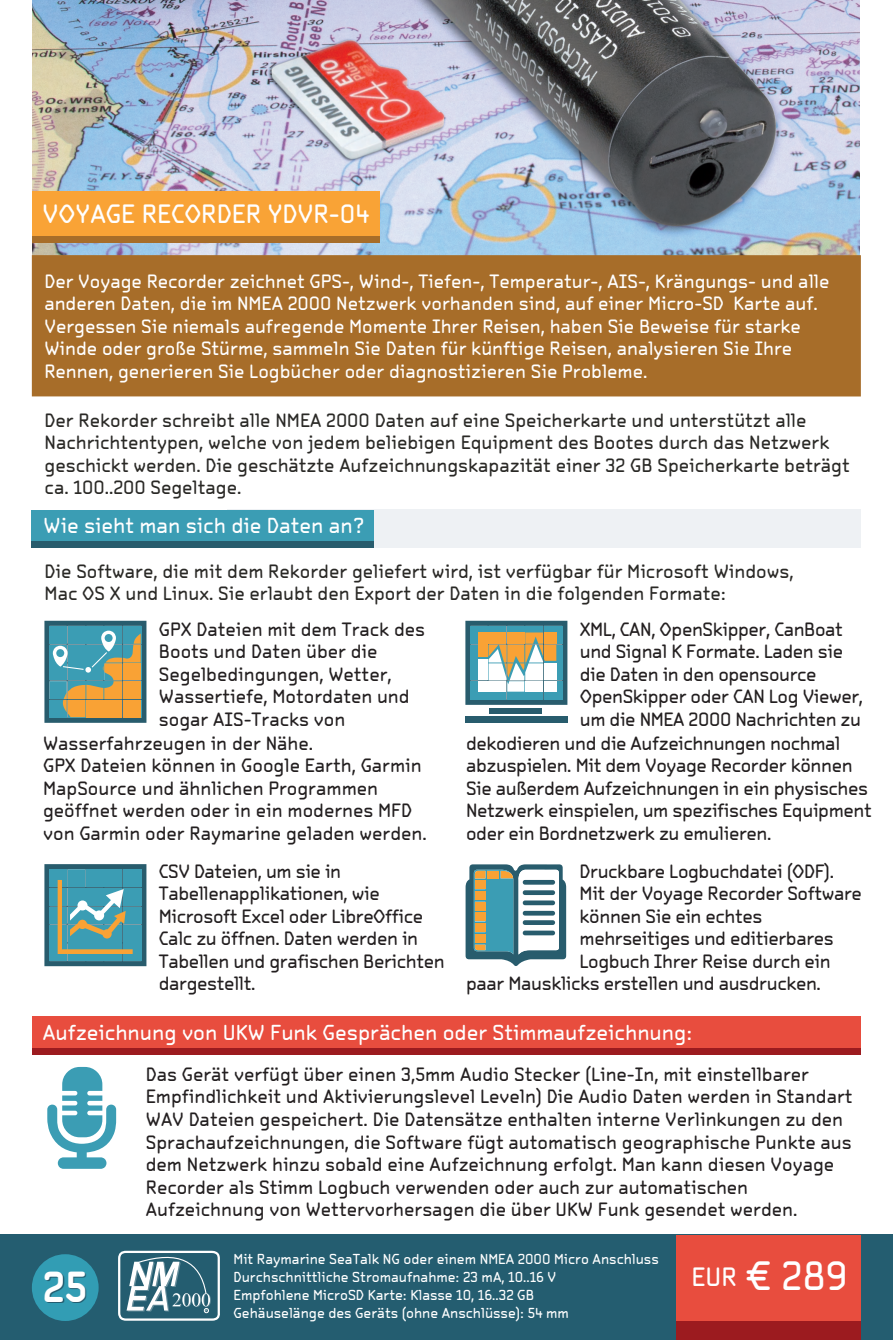
<style>
.page{position:relative;width:893px;height:1340px;background:#fff}
.page>*{position:absolute;margin:0;border:0;box-sizing:border-box;transform-origin:0 0}
.t1{font:700 40.5px "OCRA Tribute Com";color:#fff}
.t2{font:38.25px "OCRA Tribute Com";color:#fff}
.t3{font:24.75px "OCRA Tribute Com";color:#fff}
.t4{font:20.25px "OCRA Tribute Com";color:#fff}
.t5{font:18px/22.5px "OCRA Tribute Com";color:#231f20}
.t6{font:18px/22.5px "OCRA Tribute Com";letter-spacing:-.02em;color:#231f20}
.t7{font:18px/22.5px "OCRA Tribute Com";color:#2a2926}
.t8{font:18px/22.5px "OCRA Tribute Com";color:#fff}
.t9{font:13.5px/18px "OCRA Tribute Com";color:#fff}
.s1{font-size:24.75px}
</style>
<div class="page">
<img style="left:32px;top:0;width:828px;height:255px">
<div style="left:227px;top:509px;width:633px;height:39px;background:#eef1f4"></div>
<div style="left:32px;top:191px;width:347px;height:45px;background:#f9a336"></div>
<div style="left:32px;top:236px;width:347px;height:6px;background:#a76d29"></div>
<div style="left:32px;top:509px;width:342px;height:32px;background:#3b9db4"></div>
<div style="left:32px;top:541px;width:342px;height:7px;background:#285c6d"></div>
<div style="left:32px;top:1016px;width:828px;height:32px;background:#e84d3e"></div>
<div style="left:32px;top:1048px;width:828px;height:6px;background:#9c1b1f"></div>
<div style="left:32px;top:255px;width:829px;height:141px;background:#a76d29"></div>
<div style="left:0;top:1234px;width:893px;height:105px;background:#245d70"></div>
<div style="left:32px;top:1254px;width:67px;height:66px;background:#329db4;border-radius:50%"></div>
<div style="left:676px;top:1234px;width:185px;height:105px;background:#e84d3e"></div>
<div style="left:676px;top:1320px;width:185px;height:19px;background:#9c1b1f"></div>
<svg style="left:466px;top:864px;width:100px;height:102px"></svg>
<svg style="left:44px;top:864px;width:102px;height:102px"></svg>
<div style="left:465px;top:716px;width:103px;height:6px;background:#285c6d"></div>
<div style="left:489px;top:708px;width:53px;height:5px;background:#285c6d"></div>
<svg style="left:465px;top:620px;width:102px;height:85px"></svg>
<div style="left:488px;top:681px;width:18px;height:10px;background:#fff"></div>
<div style="left:525px;top:681px;width:18px;height:10px;background:#fff"></div>
<div style="left:478px;top:681px;width:10px;height:10px;background:#fff"></div>
<div style="left:544px;top:681px;width:12px;height:10px;background:#fff"></div>
<svg style="left:44px;top:620px;width:102px;height:102px"></svg>
<svg style="left:47px;top:1066px;width:69px;height:102px"></svg>
<svg style="left:118px;top:1250px;width:102px;height:71px"></svg>
<h3 class="t3" style="left:43px;top:198px;width:328px">VOYAGE RECORDER YDVR-04</h3>
<p class="t8" style="left:44px;top:270px;width:786px">Der Voyage Recorder zeichnet GPS-, Wind-, Tiefen-, Temperatur-, AIS-, Krängungs- und alle anderen Daten, die im NMEA 2000 Netzwerk vorhanden sind, auf einer Micro-SD Karte auf.<br>Vergessen Sie niemals aufregende Momente Ihrer Reisen, haben Sie Beweise für starke Winde oder große Stürme, sammeln Sie Daten für künftige Reisen, analysieren Sie Ihre Rennen, generieren Sie Logbücher oder diagnostizieren Sie Probleme.</p>
<p class="t7" style="left:45px;top:409px;width:807px">Der Rekorder schreibt alle NMEA 2000 Daten auf eine Speicherkarte und unterstützt alle Nachrichtentypen, welche von jedem beliebigen Equipment des Bootes durch das Netzwerk geschickt werden. Die geschätzte Aufzeichnungskapazität einer 32 GB Speicherkarte beträgt ca. 100..200 Segeltage.</p>
<p class="t4" style="left:44px;top:513px;width:323px">Wie sieht man sich die Daten an?</p>
<p class="t7" style="left:45px;top:560px;width:750px">Die Software, die mit dem Rekorder geliefert wird, ist verfügbar für Microsoft Windows,<br>Mac OS X und Linux. Sie erlaubt den Export der Daten in die folgenden Formate:</p>
<p class="t5" style="left:159px;top:618px;width:268px">GPX Dateien mit dem Track des</p>
<p class="t5" style="left:159px;top:641px;width:220px">Boots und Daten über die</p>
<p class="t5" style="left:159px;top:663px;width:234px">Segelbedingungen, Wetter,</p>
<p class="t5" style="left:159px;top:686px;width:252px">Wassertiefe, Motordaten und</p>
<p class="t5" style="left:159px;top:708px;width:188px">sogar AIS-Tracks von</p>
<p class="t5" style="left:43px;top:732px;width:272px">Wasserfahrzeugen in der Nähe.</p>
<p class="t5" style="left:43px;top:754px;width:380px">GPX Dateien können in Google Earth, Garmin</p>
<p class="t5" style="left:43px;top:777px;width:336px">MapSource und ähnlichen Programmen</p>
<p class="t5" style="left:43px;top:799px;width:370px">geöffnet werden oder in ein modernes MFD</p>
<p class="t5" style="left:43px;top:822px;width:385px">von Garmin oder Raymarine geladen werden.</p>
<p class="t6" style="left:580px;top:618px;width:285px">XML, CAN, OpenSkipper, CanBoat und Signal K Formate. Laden sie die Daten in den opensource<br>OpenSkipper oder CAN Log Viewer, um die NMEA 2000 Nachrichten zu</p>
<p class="t6" style="left:466px;top:732px;width:407px">dekodieren und die Aufzeichnungen nochmal abzuspielen. Mit dem Voyage Recorder können Sie außerdem Aufzeichnungen in ein physisches Netzwerk einspielen, um spezifisches Equipment oder ein Bordnetzwerk zu emulieren.</p>
<p class="t6" style="left:159px;top:860px;width:287px">CSV Dateien, um sie in<br>Tabellenapplikationen, wie<br>Microsoft Excel oder LibreOffice<br>Calc zu öffnen. Daten werden in<br>Tabellen und grafischen Berichten dargestellt.</p>
<p class="t6" style="left:580px;top:860px;width:284px">Druckbare Logbuchdatei (ODF).<br>Mit der Voyage Recorder Software können Sie ein echtes mehrseitiges und editierbares<br>Logbuch Ihrer Reise durch ein</p>
<p class="t6" style="left:466px;top:972px;width:356px">paar Mausklicks erstellen und ausdrucken.</p>
<p class="t4" style="left:43px;top:1019px;width:651px">Aufzeichnung von UKW Funk Gesprächen oder Stimmaufzeichnung:</p>
<h1 class="t1" style="left:43px;top:1261px;width:46px">25</h1>
<p class="t5" style="left:146px;top:1063px;width:708px">Das Gerät verfügt über einen 3,5mm Audio Stecker (Line-In, mit einstellbarer Empfindlichkeit und Aktivierungslevel Leveln) Die Audio Daten werden in Standart WAV Dateien gespeichert. Die Datensätze enthalten interne Verlinkungen zu den Sprachaufzeichnungen, die Software fügt automatisch geographische Punkte aus dem Netzwerk hinzu sobald eine Aufzeichnung erfolgt. Man kann diesen Voyage Recorder als Stimm Logbuch verwenden oder auch zur automatischen Aufzeichnung von Wettervorhersagen die über UKW Funk gesendet werden.</p>
<p class="t9" style="left:234px;top:1249px;width:427px">Mit Raymarine SeaTalk NG oder einem NMEA 2000 Micro Anschluss Durchschnittliche Stromaufnahme: 23 mA, 10..16 V<br>Empfohlene MicroSD Karte: Klasse 10, 16..32 GB<br>Gehäuselänge des Geräts (ohne Anschlüsse): 54 mm</p>
<h2 class="t2" style="left:692px;top:1251px;width:158px"><span class="s1">EUR</span> € 289</h2>
</div>
